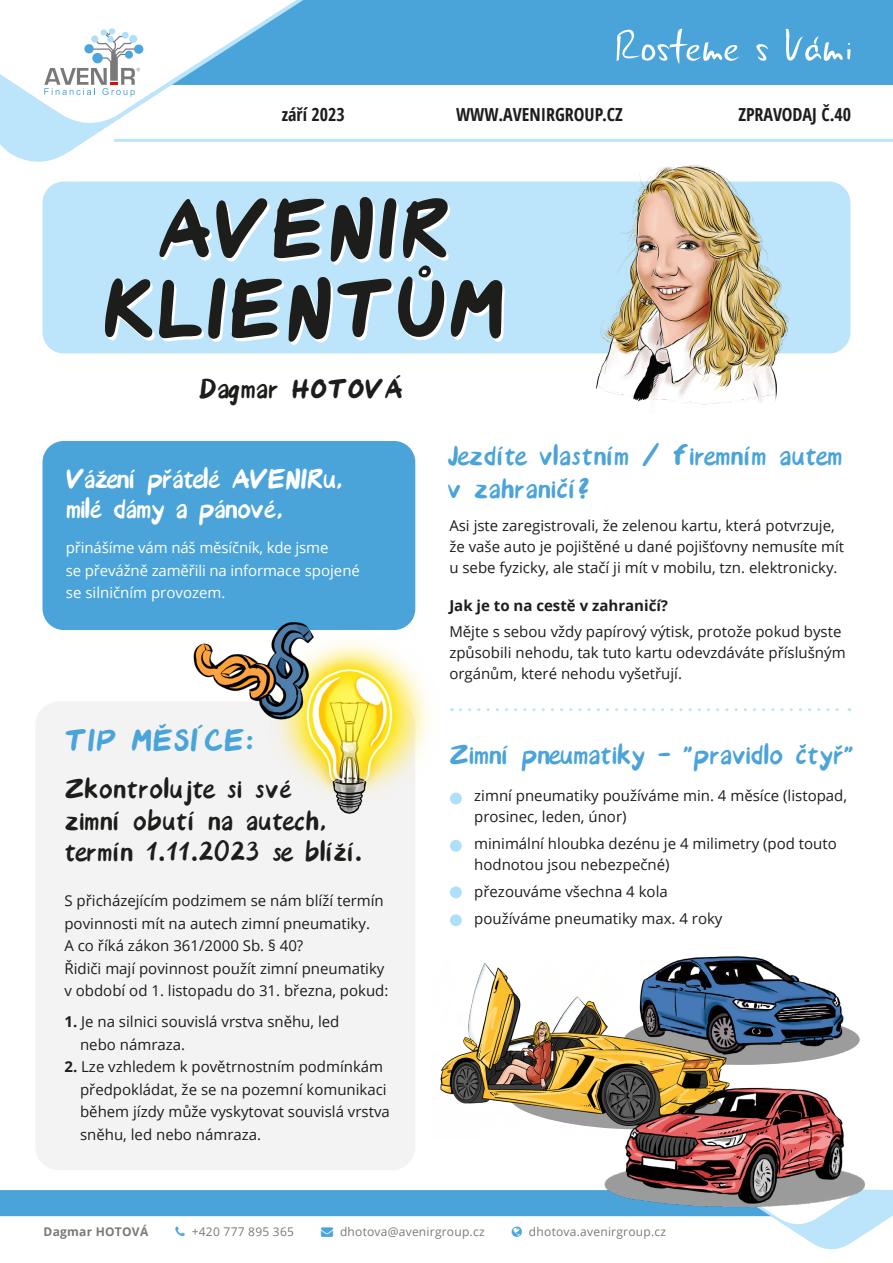
<style>
.page{position:relative;width:893px;height:1263px;background:#fff}
.page>*{position:absolute;margin:0;border:0;box-sizing:border-box;transform-origin:0 0}
.t1{font:108.6px/79.9px "Avenir Font";color:#1d1d1b;text-align:center}
.t2{font:40.35px "Avenir Font";color:#4aa4da}
.t3{font:36px/31.5px "Avenir Font";color:#1d1d1b}
.t4{font:36px/33px "Avenir Font";color:#4aa4da}
.t5{font:36px/30px "Avenir Font";letter-spacing:-.03em;color:#fff}
.t6{font:700 condensed 18px "Open Sans";color:#1d1d1b}
.t7{font:15px/22.5px "Open Sans";color:#1d1d1b}
.t8{font:15px/22.5px "Open Sans";letter-spacing:-.01em;color:#fff}
.t9{font:700 15px "Open Sans";color:#1d1d1b}
.t10{font:12px "Open Sans";letter-spacing:.02em;color:#797979}
.t11{font:700 12px "Open Sans";letter-spacing:.02em;color:#797979}
.s1{font-weight:700}
.s2{color:#49a5db}
</style>
<div class="page">
<div style="left:22px;top:0;width:871px;height:85px;background:#4aa4da"></div>
<svg style="left:0;top:0;width:328px;height:162px"></svg>
<svg style="left:617px;top:29px;width:123px;height:35px"></svg>
<svg style="left:756px;top:44px;width:12px;height:17px"></svg>
<svg style="left:786px;top:29px;width:64px;height:32px"></svg>
<svg style="left:0;top:0;width:302px;height:129px"></svg>
<hr style="left:115px;top:139px;width:778px;height:3px;background:#bce4fa">
<div style="left:43px;top:182px;width:807px;height:171px;background:#bce4fa;border-radius:21px"></div>
<div style="left:36px;top:701px;width:379px;height:469px;background:#f3f3f3;border-radius:23px"></div>
<img style="left:277px;top:621px;width:185px;height:193px">
<div style="left:43px;top:441px;width:372px;height:189px;background:#4aa4da;border-radius:21px"></div>
<svg style="left:460px;top:708px;width:390px;height:3px"></svg>
<div style="left:450px;top:792px;width:12px;height:12px;background:#afdff9;border-radius:50%"></div>
<div style="left:450px;top:886px;width:12px;height:12px;background:#afdff9;border-radius:50%"></div>
<div style="left:450px;top:840px;width:12px;height:12px;background:#afdff9;border-radius:50%"></div>
<div style="left:450px;top:914px;width:12px;height:12px;background:#afdff9;border-radius:50%"></div>
<img style="left:193px;top:622px;width:131px;height:105px">
<img style="left:680px;top:956px;width:175px;height:109px">
<img style="left:440px;top:960px;width:318px;height:168px">
<img style="left:601px;top:1079px;width:264px;height:110px">
<img style="left:559px;top:165px;width:270px;height:240px">
<svg style="left:0;top:1189px;width:893px;height:61px"></svg>
<p class="t6" style="left:282px;top:101px;width:65px">září 2023</p>
<p class="t6" style="left:456px;top:101px;width:168px">WWW.AVENIRGROUP.CZ</p>
<p class="t6" style="left:738px;top:101px;width:114px">ZPRAVODAJ Č.40</p>
<h1 class="t1" style="left:102px;top:192px;width:405px">AVENIR<br>KLIENTŮM</h1>
<h3 class="t3" style="left:199px;top:374px;width:206px">Dagmar HOTOVÁ</h3>
<h3 class="t5" style="left:66px;top:465px;width:279px">Vážení přátelé AVENIRu, milé dámy a pánové,</h3>
<p class="t8" style="left:66px;top:536px;width:296px">přinášíme vám náš měsíčník, kde jsme<br>se převážně zaměřili na informace spojené se silničním provozem.</p>
<h2 class="t2" style="left:64px;top:724px;width:192px">TIP MĚSÍCE:</h2>
<h3 class="t3" style="left:64px;top:774px;width:300px">Zkontrolujte si své<br>zimní obutí na autech, termín 1.11.2023 se blíží.</h3>
<p class="t7" style="left:64px;top:889px;width:325px">S přicházejícím podzimem se nám blíží termín povinnosti mít na autech zimní pneumatiky.<br>A co říká zákon 361/2000 Sb. § 40?<br>Řidiči mají povinnost použít zimní pneumatiky v období od 1. listopadu do 31. března, pokud:</p>
<p class="t7" style="left:80px;top:1010px;width:261px;text-indent:-16px"><span class="s1">1.</span> Je na silnici souvislá vrstva sněhu, led nebo námraza.</p>
<p class="t7" style="left:80px;top:1055px;width:311px;text-indent:-16px"><span class="s1">2.</span> Lze vzhledem k povětrnostním podmínkám předpokládat, že se na pozemní komunikaci během jízdy může vyskytovat souvislá vrstva sněhu, led nebo námraza.</p>
<h3 class="t4" style="left:447px;top:440px;width:397px">Jezdíte vlastním / firemním autem v zahraničí?</h3>
<p class="t7" style="left:449px;top:515px;width:396px;line-height:21px">Asi jste zaregistrovali, že zelenou kartu, která potvrzuje, že vaše auto je pojištěné u dané pojišťovny nemusíte mít u sebe fyzicky, ale stačí ji mít v mobilu, tzn. elektronicky.</p>
<p class="t9" style="left:449px;top:595px;width:220px">Jak je to na cestě v zahraničí?</p>
<p class="t7" style="left:449px;top:620px;width:398px;line-height:21px">Mějte s sebou vždy papírový výtisk, protože pokud byste způsobili nehodu, tak tuto kartu odevzdáváte příslušným orgánům, které nehodu vyšetřují.</p>
<h3 class="t4" style="left:449px;top:740px;width:406px">Zimní pneumatiky - "pravidlo čtyř"</h3>
<p class="t7" style="left:474px;top:784px;width:374px;line-height:21px">zimní pneumatiky používáme min. 4 měsíce (listopad, prosinec, leden, únor)</p>
<p class="t7" style="left:474px;top:832px;width:364px;line-height:21px">minimální hloubka dezénu je 4 milimetry (pod touto hodnotou jsou nebezpečné)</p>
<p class="t7" style="left:474px;top:877px;width:250px;line-height:27px">přezouváme všechna 4 kola používáme pneumatiky max. 4 roky</p>
<p class="t11" style="left:44px;top:1223px;width:106px">Dagmar HOTOVÁ</p>
<p class="t10" style="left:192px;top:1223px;width:104px">+420 777 895 365</p>
<p class="t10" style="left:321px;top:1223px;width:165px"><span class="s2">→</span> dhotova@avenirgroup.cz</p>
<p class="t10" style="left:529px;top:1223px;width:139px">dhotova.avenirgroup.cz</p>
</div>
